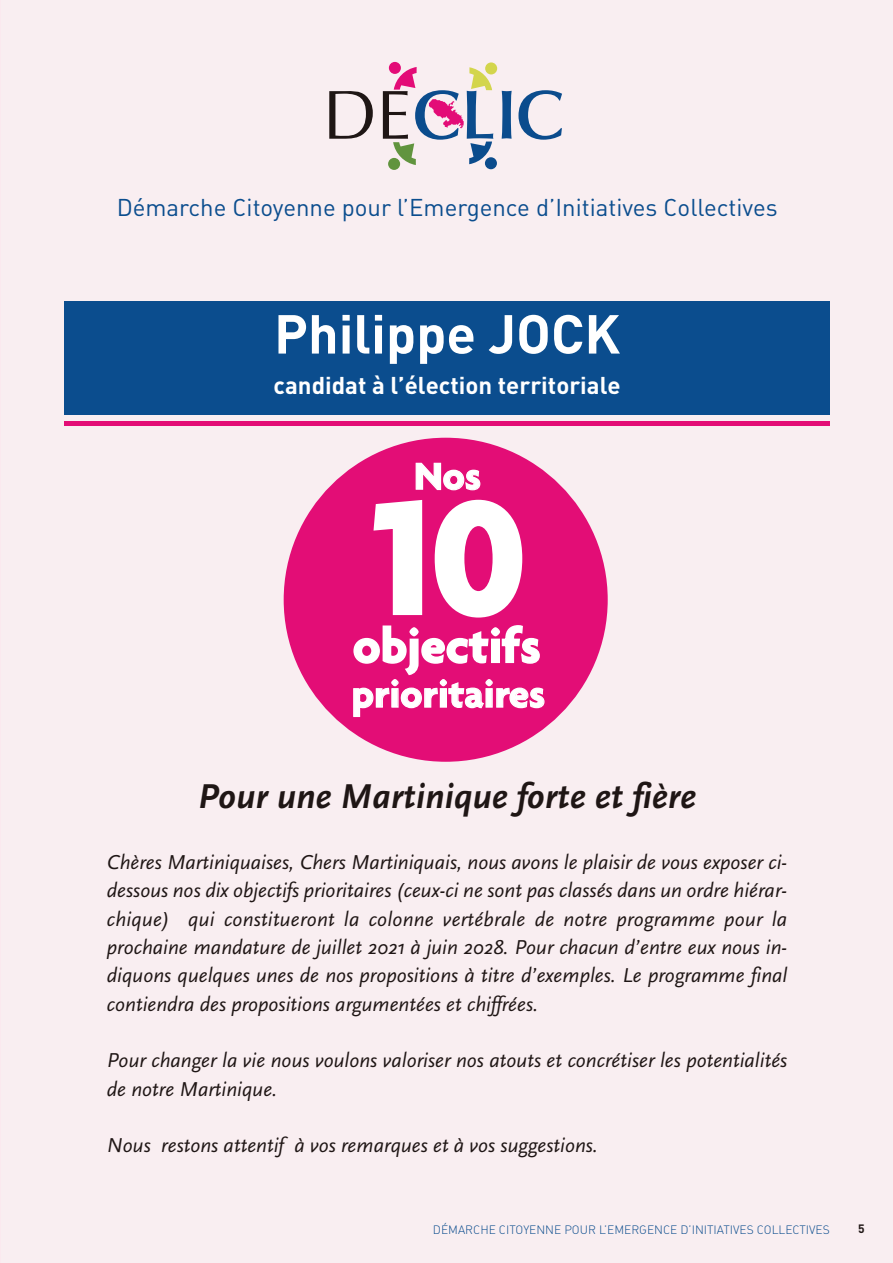
<style>
.page{position:relative;width:893px;height:1263px;background:#fff}
.page>*{position:absolute;margin:0;border:0;box-sizing:border-box;transform-origin:0 0}
.t1{font:700 168.75px "Agenda";color:#fff}
.t2{font:700 54px "DIN";color:#fff}
.t3{font:700 50.7px "Agenda";color:#fff}
.t4{font:700 40.5px "Agenda";color:#fff}
.t5{font:36px "Scala Sans BI";color:#1f1615}
.t6{font:24px "DIN Regular Alternate";color:#0b4d8e}
.t7{font:700 24px "DIN";color:#fff}
.t8{font:italic 21px/28.3px "Scala Sans";color:#1f1615;text-align:justify}
.t9{font:12px "DIN Light Alternate";color:#115196}
.t10{font:12px "DIN Light Alternate";color:#0b4d8e}
.t11{font:700 12px "DIN";color:#181114}
.t12{font:700 12px "DIN";color:#1f1615}
</style>
<div class="page">
<div style="left:1px;top:0;width:892px;height:1263px;background:#f9eef1"></div>
<div style="left:64px;top:301px;width:766px;height:113px;background:#0b4d8e"></div>
<hr style="left:64px;top:421px;width:766px;height:4px;background:#e30d76">
<svg style="left:329px;top:91px;width:44px;height:48px"></svg>
<svg style="left:518px;top:90px;width:44px;height:50px"></svg>
<svg style="left:501px;top:91px;width:11px;height:48px"></svg>
<div style="left:389px;top:62px;width:12px;height:12px;background:#e30c77;border-radius:50%"></div>
<div style="left:485px;top:62px;width:12px;height:12px;background:#d3d54c;border-radius:50%"></div>
<div style="left:485px;top:157px;width:12px;height:12px;background:#0b4c8d;border-radius:50%"></div>
<svg style="left:382px;top:67px;width:111px;height:100px"></svg>
<div style="left:388px;top:158px;width:12px;height:12px;background:#61943e;border-radius:50%"></div>
<div style="left:284px;top:438px;width:324px;height:324px;background:#e30d76;border-radius:50%"></div>
<p class="t6" style="left:117px;top:194px;width:662px">Démarche Citoyenne pour l’Emergence d’Initiatives Collectives</p>
<h2 class="t2" style="left:274px;top:303px;width:348px">Philippe JOCK</h2>
<p class="t7" style="left:274px;top:372px;width:349px">candidat à l’élection territoriale</p>
<h3 class="t4" style="left:414px;top:451px;width:68px">Nos</h3>
<h1 class="t1" style="left:374px;top:456px;width:154px">10</h1>
<h3 class="t3" style="left:353px;top:615px;width:189px">objectifs</h3>
<h3 class="t4" style="left:352px;top:669px;width:195px">prioritaires</h3>
<h3 class="t5" style="left:198px;top:777px;width:500px">Pour une Martinique forte et fière</h3>
<p class="t8" style="left:107px;top:848px;width:682px">Chères Martiniquaises, Chers Martiniquais, nous avons le plaisir de vous exposer ci&shy;dessous nos dix objectifs prioritaires (ceux-ci ne sont pas classés dans un ordre hiérar&shy;chique) qui constitueront la colonne vertébrale de notre programme pour la prochaine mandature de juillet 2021 à juin 2028. Pour chacun d’entre eux nous in&shy;diquons quelques unes de nos propositions à titre d’exemples. Le programme final contiendra des propositions argumentées et chiffrées.</p>
<p class="t8" style="left:107px;top:1046px;width:682px">Pour changer la vie nous voulons valoriser nos atouts et concrétiser les potentialités de notre Martinique.</p>
<p class="t8" style="left:107px;top:1131px;width:493px">Nous restons attentif à vos remarques et à vos suggestions.</p>
<p class="t10" style="left:433px;top:1223px;width:398px">DÉMARCHE CITOYENNE POUR L’EMERGENCE D’INITIATIVES COLLECTIVES</p>
<p class="t12" style="left:858px;top:1222px;width:8px">5</p>
<p class="t9" style="left:432px;top:1225px;width:398px">DÉMARCHE CITOYENNE POUR L’EMERGENCE D’INITIATIVES COLLECTIVES</p>
<p class="t11" style="left:857px;top:1224px;width:8px">5</p>
</div>
